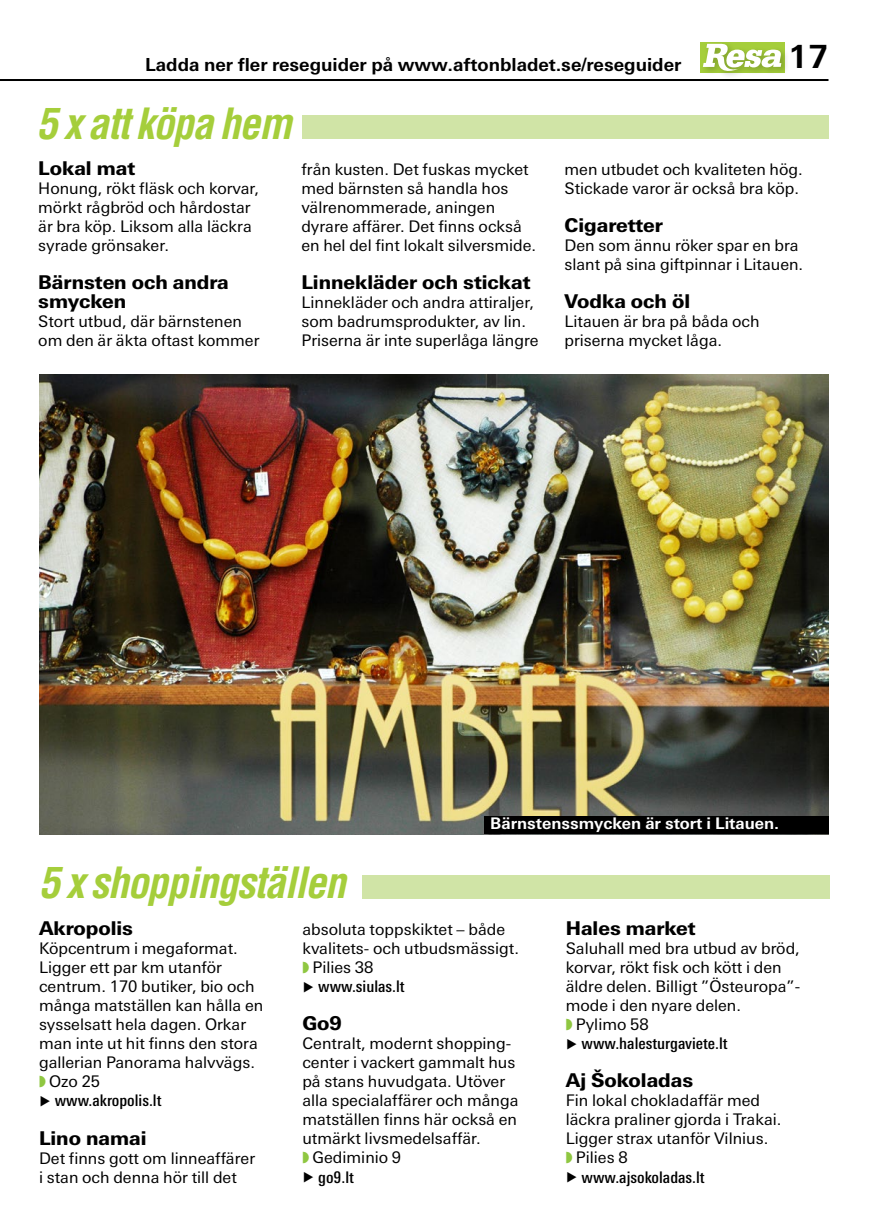
<style>
.page{position:relative;width:877px;height:1221px;background:#fff}
.page>*{position:absolute;margin:0;border:0;box-sizing:border-box;transform-origin:0 0}
.t1{font:italic 700 42px "Helvetica Cond For Aftonbladet";letter-spacing:-.03em;color:#a5ce3b}
.t2{font:700 32px "Univers Next Pro";color:#000}
.t3{font:800 19px/19px "Univers Next Pro";color:#000}
.t4{font:700 18px "Univers Next Pro";color:#000}
.t5{font:16px/19px "Univers Next Pro";color:#000}
.t6{font:500 condensed 16px "Univers Next Pro";color:#000;scale:1.04 1}
.t7{font:700 16px "Univers Next Pro";color:#fff}
</style>
<div class="page">
<hr style="left:0;top:79px;width:828px;height:2px;background:#000">
<div style="left:699px;top:41px;width:90px;height:39px;background:#000;opacity:.22"></div>
<svg style="left:702px;top:44px;width:79px;height:29px"></svg>
<div style="left:302px;top:115px;width:526px;height:24px;background:#d0e4a6"></div>
<div style="left:362px;top:874px;width:467px;height:24px;background:#d0e4a6"></div>
<img style="left:40px;top:374px;width:788px;height:460px">
<div style="left:484px;top:816px;width:344px;height:18px;background:#000"></div>
<p class="t4" style="left:145px;top:54px;width:537px">Ladda ner fler reseguider på www.aftonbladet.se/reseguider</p>
<h1 class="t1" style="left:36px;top:97px;width:257px">5 x att köpa hem</h1>
<h2 class="t2" style="left:788px;top:38px;width:42px">17</h2>
<p class="t3" style="left:38px;top:158px;width:98px">Lokal mat</p>
<p class="t5" style="left:38px;top:179px;width:222px">Honung, rökt fläsk och korvar, mörkt rågbröd och hårdostar är bra köp. Liksom alla läckra syrade grönsaker.</p>
<p class="t3" style="left:38px;top:272px;width:192px">Bärnsten och andra smycken</p>
<p class="t5" style="left:38px;top:312px;width:223px">Stort utbud, där bärnstenen om den är äkta oftast kommer</p>
<p class="t5" style="left:301px;top:160px;width:236px">från kusten. Det fuskas mycket med bärnsten så handla hos välrenommerade, aningen dyrare affärer. Det finns också en hel del fint lokalt silversmide.</p>
<p class="t3" style="left:301px;top:272px;width:230px">Linnekläder och stickat</p>
<p class="t5" style="left:301px;top:293px;width:239px">Linnekläder och andra attiraljer, som badrumsprodukter, av lin.<br>Priserna är inte superlåga längre</p>
<p class="t5" style="left:564px;top:160px;width:240px">men utbudet och kvaliteten hög.<br>Stickade varor är också bra köp.</p>
<p class="t3" style="left:564px;top:215px;width:100px">Cigaretter</p>
<p class="t5" style="left:564px;top:236px;width:240px">Den som ännu röker spar en bra slant på sina giftpinnar i Litauen.</p>
<p class="t3" style="left:564px;top:291px;width:127px">Vodka och öl</p>
<p class="t5" style="left:564px;top:312px;width:196px">Litauen är bra på båda och priserna mycket låga.</p>
<p class="t7" style="left:490px;top:813px;width:290px">Bärnstenssmycken är stort i Litauen.</p>
<h1 class="t1" style="left:39px;top:856px;width:308px">5 x shoppingställen</h1>
<p class="t3" style="left:39px;top:918px;width:95px">Akropolis</p>
<p class="t5" style="left:39px;top:939px;width:200px">Köpcentrum i megaformat.</p>
<p class="t5" style="left:39px;top:958px;width:184px">Ligger ett par km utanför</p>
<p class="t5" style="left:39px;top:977px;width:217px">centrum. 170 butiker, bio och</p>
<p class="t5" style="left:39px;top:996px;width:226px">många matställen kan hålla en</p>
<p class="t5" style="left:39px;top:1015px;width:209px">sysselsatt hela dagen. Orkar</p>
<p class="t5" style="left:39px;top:1034px;width:220px">man inte ut hit finns den stora</p>
<p class="t5" style="left:39px;top:1053px;width:217px">gallerian Panorama halvvägs.</p>
<p class="t5" style="left:49px;top:1072px;width:53px">Ozo 25</p>
<p class="t6" style="left:55px;top:1091px;width:104px">www.akropolis.lt</p>
<p class="t3" style="left:39px;top:1127px;width:109px">Lino namai</p>
<p class="t5" style="left:39px;top:1148px;width:217px">Det finns gott om linneaffärer i stan och denna hör till det</p>
<p class="t5" style="left:302px;top:920px;width:204px">absoluta toppskiktet – både</p>
<p class="t5" style="left:302px;top:939px;width:218px">kvalitets- och utbudsmässigt.</p>
<p class="t5" style="left:312px;top:958px;width:62px">Pilies 38</p>
<p class="t6" style="left:318px;top:977px;width:84px">www.siulas.lt</p>
<p class="t3" style="left:302px;top:1013px;width:41px">Go9</p>
<p class="t5" style="left:302px;top:1034px;width:209px">Centralt, modernt shopping-</p>
<p class="t5" style="left:302px;top:1053px;width:214px">center i vackert gammalt hus</p>
<p class="t5" style="left:302px;top:1072px;width:204px">på stans huvudgata. Utöver</p>
<p class="t5" style="left:302px;top:1091px;width:217px">alla specialaffärer och många</p>
<p class="t5" style="left:302px;top:1110px;width:216px">matställen finns här också en</p>
<p class="t5" style="left:302px;top:1129px;width:180px">utmärkt livsmedelsaffär.</p>
<p class="t5" style="left:312px;top:1148px;width:90px">Gediminio 9</p>
<p class="t6" style="left:318px;top:1167px;width:36px">go9.lt</p>
<p class="t3" style="left:565px;top:918px;width:131px">Hales market</p>
<p class="t5" style="left:565px;top:939px;width:235px">Saluhall med bra utbud av bröd,</p>
<p class="t5" style="left:565px;top:958px;width:217px">korvar, rökt fisk och kött i den</p>
<p class="t5" style="left:565px;top:977px;width:236px">äldre delen. Billigt ”Östeuropa”-</p>
<p class="t5" style="left:565px;top:996px;width:177px">mode i den nyare delen.</p>
<p class="t5" style="left:575px;top:1015px;width:74px">Pylimo 58</p>
<p class="t6" style="left:581px;top:1034px;width:142px">www.halesturgaviete.lt</p>
<p class="t3" style="left:565px;top:1070px;width:129px">Aj Šokoladas</p>
<p class="t5" style="left:565px;top:1091px;width:196px">Fin lokal chokladaffär med</p>
<p class="t5" style="left:565px;top:1110px;width:217px">läckra praliner gjorda i Trakai.</p>
<p class="t5" style="left:565px;top:1129px;width:204px">Ligger strax utanför Vilnius.</p>
<p class="t5" style="left:575px;top:1148px;width:53px">Pilies 8</p>
<p class="t6" style="left:581px;top:1167px;width:120px">www.ajsokoladas.lt</p>
</div>
